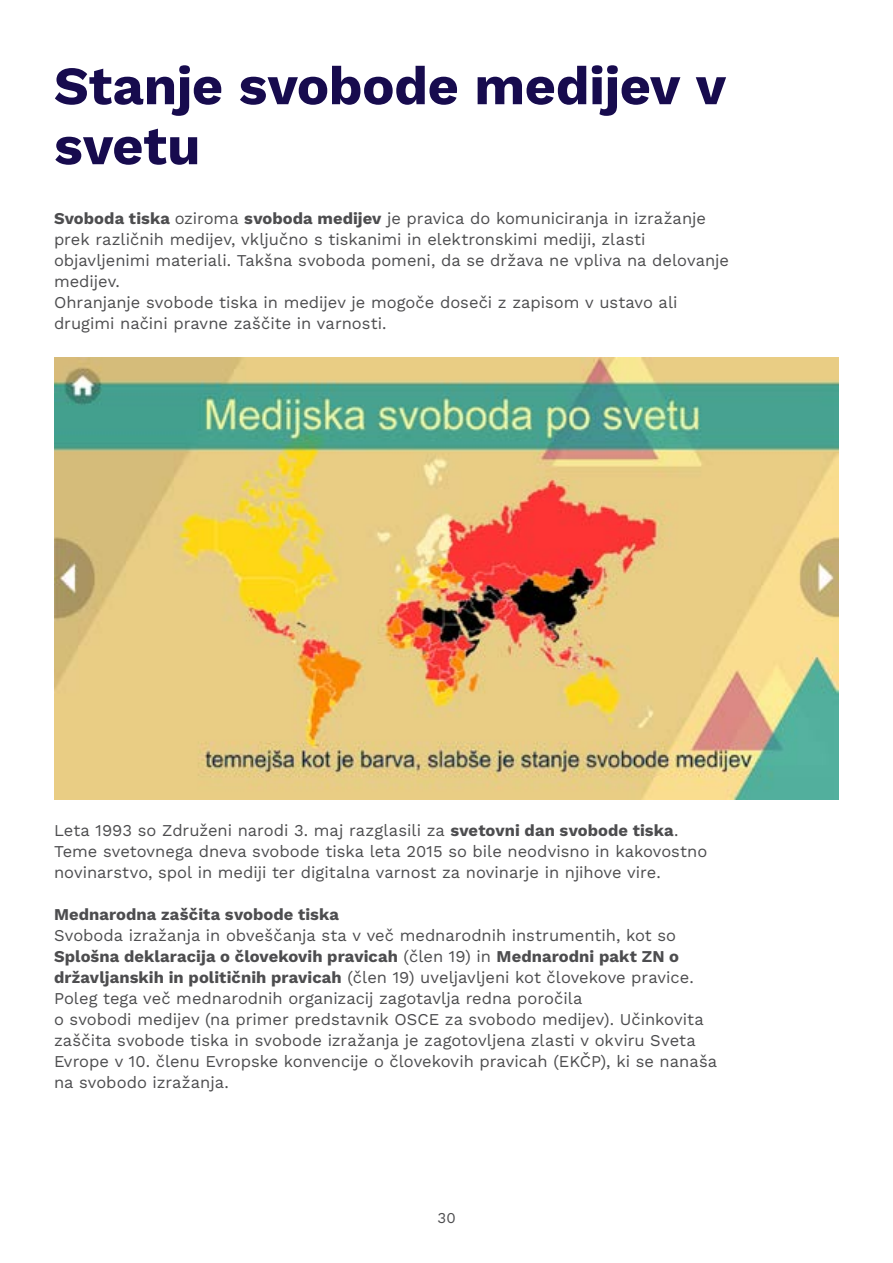
<style>
.page{position:relative;width:893px;height:1263px;background:#fff}
.page>*{position:absolute;margin:0;border:0;box-sizing:border-box;transform-origin:0 0}
.t1{font:700 54px/60px "Work Sans";letter-spacing:-.005em;color:#170b4e}
.t2{font:16.5px/21px "Work Sans";color:#4d4d4f}
.t3{font:700 16.5px "Work Sans";letter-spacing:.005em;color:#4d4d4f}
.t4{font:15px "Work Sans";color:#4d4d4f}
.s1{font-weight:700}
</style>
<div class="page">
<img style="left:54px;top:358px;width:785px;height:441px">
<h1 class="t1" style="left:54px;top:54px;width:674px">Stanje svobode medijev v svetu</h1>
<p class="t2" style="left:54px;top:207px;width:676px"><span class="s1">Svoboda tiska</span> oziroma <span class="s1">svoboda medijev</span> je pravica do komuniciranja in izražanje prek različnih medijev, vključno s tiskanimi in elektronskimi mediji, zlasti objavljenimi materiali. Takšna svoboda pomeni, da se država ne vpliva na delovanje medijev.<br>Ohranjanje svobode tiska in medijev je mogoče doseči z zapisom v ustavo ali drugimi načini pravne zaščite in varnosti.</p>
<p class="t2" style="left:54px;top:819px;width:655px">Leta 1993 so Združeni narodi 3. maj razglasili za <span class="s1">svetovni dan svobode tiska</span>.<br>Teme svetovnega dneva svobode tiska leta 2015 so bile neodvisno in kakovostno novinarstvo, spol in mediji ter digitalna varnost za novinarje in njihove vire.</p>
<p class="t3" style="left:54px;top:902px;width:287px">Mednarodna zaščita svobode tiska</p>
<p class="t2" style="left:54px;top:924px;width:665px">Svoboda izražanja in obveščanja sta v več mednarodnih instrumentih, kot so <span class="s1">Splošna deklaracija o človekovih pravicah</span> (člen 19) in <span class="s1">Mednarodni pakt ZN o državljanskih in političnih pravicah</span> (člen 19) uveljavljeni kot človekove pravice.<br>Poleg tega več mednarodnih organizacij zagotavlja redna poročila<br>o svobodi medijev (na primer predstavnik OSCE za svobodo medijev). Učinkovita zaščita svobode tiska in svobode izražanja je zagotovljena zlasti v okviru Sveta Evrope v 10. členu Evropske konvencije o človekovih pravicah (EKČP), ki se nanaša na svobodo izražanja.</p>
<p class="t4" style="left:437px;top:1206px;width:20px">30</p>
</div>
